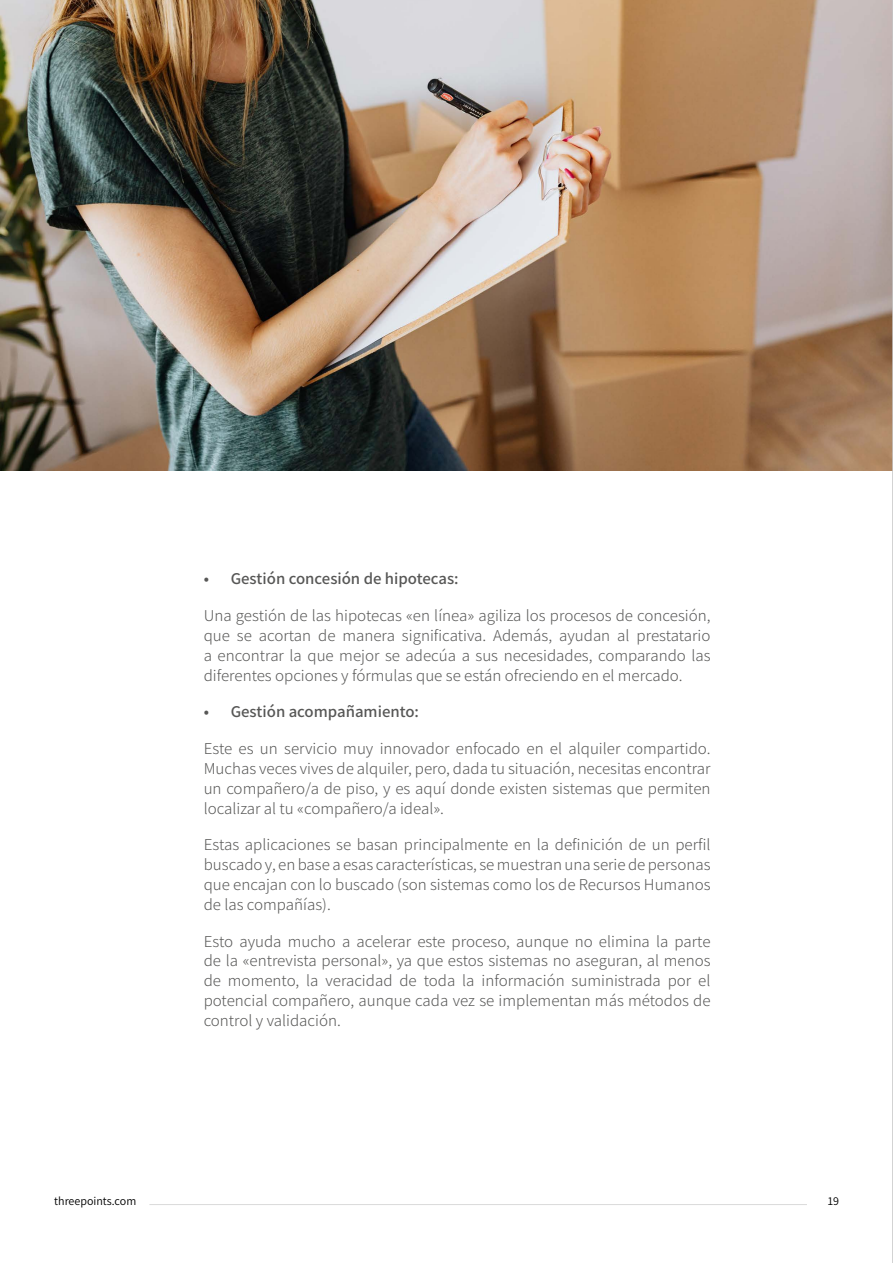
<style>
.page{position:relative;width:893px;height:1263px;background:#fff}
.page>*{position:absolute;margin:0;border:0;box-sizing:border-box;transform-origin:0 0}
.t1{font:300 16.5px/19.8px "Assistant";color:#575756;text-align:justify}
.t2{font:600 16.5px "Assistant";color:#575756}
.t3{font:12px "Assistant";color:#000}
</style>
<div class="page">
<img style="left:0;top:0;width:892px;height:471px">
<hr style="left:892px;top:0;width:1px;height:1263px;background:#c6c6c6">
<hr style="left:149px;top:1204px;width:658px;height:1px;background:#dadada">
<p class="t2" style="left:204px;top:567px;width:256px">• Gestión concesión de hipotecas:</p>
<p class="t1" style="left:204px;top:605px;width:508px">Una gestión de las hipotecas «en línea» agiliza los procesos de concesión, que se acortan de manera significativa. Además, ayudan al prestatario a encontrar la que mejor se adecúa a sus necesidades, comparando las diferentes opciones y fórmulas que se están ofreciendo en el mercado.</p>
<p class="t2" style="left:204px;top:700px;width:217px">• Gestión acompañamiento:</p>
<p class="t1" style="left:204px;top:738px;width:508px">Este es un servicio muy innovador enfocado en el alquiler compartido.<br>Muchas veces vives de alquiler, pero, dada tu situación, necesitas encontrar un compañero/a de piso, y es aquí donde existen sistemas que permiten localizar al tu «compañero/a ideal».</p>
<p class="t1" style="left:204px;top:834px;width:508px">Estas aplicaciones se basan principalmente en la definición de un perfil buscado y, en base a esas características, se muestran una serie de personas que encajan con lo buscado (son sistemas como los de Recursos Humanos de las compañías).</p>
<p class="t1" style="left:204px;top:930px;width:508px">Esto ayuda mucho a acelerar este proceso, aunque no elimina la parte de la «entrevista personal», ya que estos sistemas no aseguran, al menos de momento, la veracidad de toda la información suministrada por el potencial compañero, aunque cada vez se implementan más métodos de control y validación.</p>
<p class="t3" style="left:54px;top:1192px;width:84px">threepoints.com</p>
<p class="t3" style="left:828px;top:1192px;width:13px">19</p>
</div>
